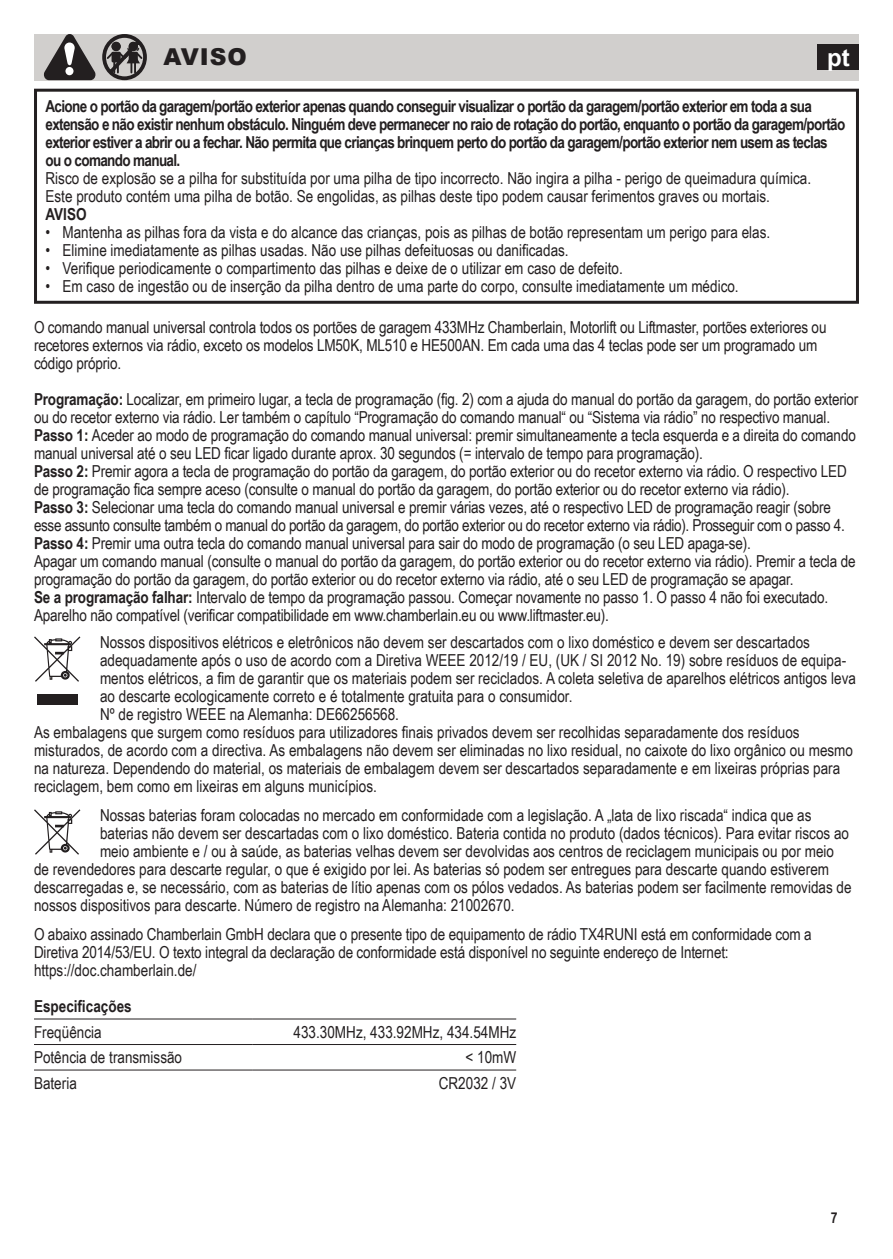
<style>
.page{position:relative;width:893px;height:1259px;background:#fff}
.page>*{position:absolute;margin:0;border:0;box-sizing:border-box;transform-origin:0 0}
.t1{font:700 24px "Arial";color:#fff}
.t2{font:900 23.4px "Arial";letter-spacing:.035em;color:#231f20}
.Absatzformat_1{font:16.5px/18px "Arial Narrow";color:#231f20}
.Absatzformat_1-2{font:700 16.5px/18px "Arial Narrow";letter-spacing:-.04em;color:#231f20}
.Absatzformat_1-3{font:16.5px/18px "Arial Narrow";letter-spacing:-.02em;color:#231f20}
.Absatzformat_1-4{font:700 16.5px "Arial Narrow";color:#231f20}
.t3{font:700 15px "Arial Narrow";color:#231f20}
.s1{font-weight:700}
</style>
<div class="page">
<hr style="left:34px;top:1018px;width:218px;height:1px;background:#231f20">
<hr style="left:252px;top:1018px;width:264px;height:1px;background:#231f20">
<hr style="left:34px;top:1044px;width:218px;height:1px;background:#231f20">
<hr style="left:252px;top:1044px;width:264px;height:1px;background:#231f20">
<hr style="left:34px;top:1069px;width:218px;height:1px;background:#231f20">
<hr style="left:252px;top:1069px;width:264px;height:1px;background:#231f20">
<svg style="left:34px;top:636px;width:46px;height:46px"></svg>
<div style="left:37px;top:694px;width:40px;height:10px;background:#231f20"></div>
<svg style="left:34px;top:809px;width:46px;height:45px"></svg>
<div style="left:34px;top:34px;width:825px;height:46px;background:#d1cfcd"></div>
<div style="left:818px;top:44px;width:41px;height:26px;background:#231f20"></div>
<svg style="left:42px;top:34px;width:107px;height:47px"></svg>
<div style="left:34px;top:89px;width:825px;height:215px;border:3px solid #231f20"></div>
<p class="t2" style="left:163px;top:40px;width:85px">AVISO</p>
<p class="t1" style="left:827px;top:40px;width:24px">pt</p>
<p class="Absatzformat_1-2" style="left:46px;top:97px;width:801px">Acione o portão da garagem/portão exterior apenas quando conseguir visualizar o portão da garagem/portão exterior em toda a sua extensão e não existir nenhum obstáculo. Ninguém deve permanecer no raio de rotação do portão, enquanto o portão da garagem/portão exterior estiver a abrir ou a fechar. Não permita que crianças brinquem perto do portão da garagem/portão exterior nem usem as teclas ou o comando manual.</p>
<p class="Absatzformat_1" style="left:46px;top:169px;width:767px">Risco de explosão se a pilha for substituída por uma pilha de tipo incorrecto. Não ingira a pilha - perigo de queimadura química.</p>
<p class="Absatzformat_1" style="left:46px;top:187px;width:726px">Este produto contém uma pilha de botão. Se engolidas, as pilhas deste tipo podem causar ferimentos graves ou mortais.</p>
<p class="Absatzformat_1-2" style="left:46px;top:205px;width:43px">AVISO</p>
<p class="Absatzformat_1" style="left:46px;top:223px;width:726px">• Mantenha as pilhas fora da vista e do alcance das crianças, pois as pilhas de botão representam um perigo para elas.</p>
<p class="Absatzformat_1" style="left:46px;top:241px;width:525px">• Elimine imediatamente as pilhas usadas. Não use pilhas defeituosas ou danificadas.</p>
<p class="Absatzformat_1" style="left:46px;top:259px;width:579px">• Verifique periodicamente o compartimento das pilhas e deixe de o utilizar em caso de defeito.</p>
<p class="Absatzformat_1" style="left:46px;top:277px;width:695px">• Em caso de ingestão ou de inserção da pilha dentro de uma parte do corpo, consulte imediatamente um médico.</p>
<p class="Absatzformat_1" style="left:34px;top:317px;width:794px">O comando manual universal controla todos os portões de garagem 433MHz Chamberlain, Motorlift ou Liftmaster, portões exteriores ou recetores externos via rádio, exceto os modelos LM50K, ML510 e HE500AN. Em cada uma das 4 teclas pode ser um programado um código próprio.</p>
<p class="Absatzformat_1" style="left:34px;top:389px;width:826px"><span class="s1">Programação:</span> Localizar, em primeiro lugar, a tecla de programação (fig. 2) com a ajuda do manual do portão da garagem, do portão exterior ou do recetor externo via rádio. Ler também o capítulo “Programação do comando manual“ ou “Sistema via rádio” no respectivo manual.</p>
<p class="Absatzformat_1" style="left:34px;top:425px;width:823px"><span class="s1">Passo 1:</span> Aceder ao modo de programação do comando manual universal: premir simultaneamente a tecla esquerda e a direita do comando manual universal até o seu LED ficar ligado durante aprox. 30 segundos (= intervalo de tempo para programação).</p>
<p class="Absatzformat_1" style="left:34px;top:461px;width:814px"><span class="s1">Passo 2:</span> Premir agora a tecla de programação do portão da garagem, do portão exterior ou do recetor externo via rádio. O respectivo LED de programação fica sempre aceso (consulte o manual do portão da garagem, do portão exterior ou do recetor externo via rádio).</p>
<p class="Absatzformat_1-3" style="left:34px;top:497px;width:812px"><span class="s1">Passo 3:</span> Selecionar uma tecla do comando manual universal e premir várias vezes, até o respectivo LED de programação reagir (sobre esse assunto consulte também o manual do portão da garagem, do portão exterior ou do recetor externo via rádio). Prosseguir com o passo 4.</p>
<p class="Absatzformat_1" style="left:34px;top:533px;width:718px"><span class="s1">Passo 4:</span> Premir uma outra tecla do comando manual universal para sair do modo de programação (o seu LED apaga-se).</p>
<p class="Absatzformat_1" style="left:34px;top:551px;width:823px">Apagar um comando manual (consulte o manual do portão da garagem, do portão exterior ou do recetor externo via rádio). Premir a tecla de programação do portão da garagem, do portão exterior ou do recetor externo via rádio, até o seu LED de programação se apagar.</p>
<p class="Absatzformat_1" style="left:34px;top:587px;width:796px"><span class="s1">Se a programação falhar:</span> Intervalo de tempo da programação passou. Começar novamente no passo 1. O passo 4 não foi executado.<br>Aparelho não compatível (verificar compatibilidade em www.chamberlain.eu ou www.liftmaster.eu).</p>
<p class="Absatzformat_1" style="left:100px;top:633px;width:757px">Nossos dispositivos elétricos e eletrônicos não devem ser descartados com o lixo doméstico e devem ser descartados adequadamente após o uso de acordo com a Diretiva WEEE 2012/19 / EU, (UK / SI 2012 No. 19) sobre resíduos de equipa&shy;mentos elétricos, a fim de garantir que os materiais podem ser reciclados. A coleta seletiva de aparelhos elétricos antigos leva ao descarte ecologicamente correto e é totalmente gratuita para o consumidor.<br>Nº de registro WEEE na Alemanha: DE66256568.</p>
<p class="Absatzformat_1" style="left:34px;top:723px;width:821px">As embalagens que surgem como resíduos para utilizadores finais privados devem ser recolhidas separadamente dos resíduos misturados, de acordo com a directiva. As embalagens não devem ser eliminadas no lixo residual, no caixote do lixo orgânico ou mesmo na natureza. Dependendo do material, os materiais de embalagem devem ser descartados separadamente e em lixeiras próprias para reciclagem, bem como em lixeiras em alguns municípios.</p>
<p class="Absatzformat_1" style="left:100px;top:806px;width:713px">Nossas baterias foram colocadas no mercado em conformidade com a legislação. A „lata de lixo riscada“ indica que as</p>
<p class="Absatzformat_1" style="left:100px;top:824px;width:751px">baterias não devem ser descartadas com o lixo doméstico. Bateria contida no produto (dados técnicos). Para evitar riscos ao</p>
<p class="Absatzformat_1" style="left:100px;top:842px;width:736px">meio ambiente e / ou à saúde, as baterias velhas devem ser devolvidas aos centros de reciclagem municipais ou por meio</p>
<p class="Absatzformat_1" style="left:34px;top:860px;width:797px">de revendedores para descarte regular, o que é exigido por lei. As baterias só podem ser entregues para descarte quando estiverem</p>
<p class="Absatzformat_1" style="left:34px;top:878px;width:819px">descarregadas e, se necessário, com as baterias de lítio apenas com os pólos vedados. As baterias podem ser facilmente removidas de</p>
<p class="Absatzformat_1" style="left:34px;top:896px;width:482px">nossos dispositivos para descarte. Número de registro na Alemanha: 21002670.</p>
<p class="Absatzformat_1" style="left:34px;top:925px;width:779px">O abaixo assinado Chamberlain GmbH declara que o presente tipo de equipamento de rádio TX4RUNI está em conformidade com a<br>Diretiva 2014/53/EU. O texto integral da declaração de conformidade está disponível no seguinte endereço de Internet:</p>
<p class="Absatzformat_1" style="left:34px;top:961px;width:164px">https://doc.chamberlain.de/</p>
<p class="Absatzformat_1-4" style="left:34px;top:993px;width:99px">Especificações</p>
<p class="Absatzformat_1" style="left:34px;top:1022px;width:69px">Freqüência</p>
<p class="Absatzformat_1" style="left:294px;top:1022px;width:224px">433.30MHz, 433.92MHz, 434.54MHz</p>
<p class="Absatzformat_1" style="left:34px;top:1048px;width:150px">Potência de transmissão</p>
<p class="Absatzformat_1" style="left:465px;top:1048px;width:52px">&lt; 10mW</p>
<p class="Absatzformat_1" style="left:34px;top:1073px;width:44px">Bateria</p>
<p class="Absatzformat_1" style="left:439px;top:1073px;width:79px">CR2032 / 3V</p>
<p class="t3" style="left:831px;top:1206px;width:8px">7</p>
</div>
